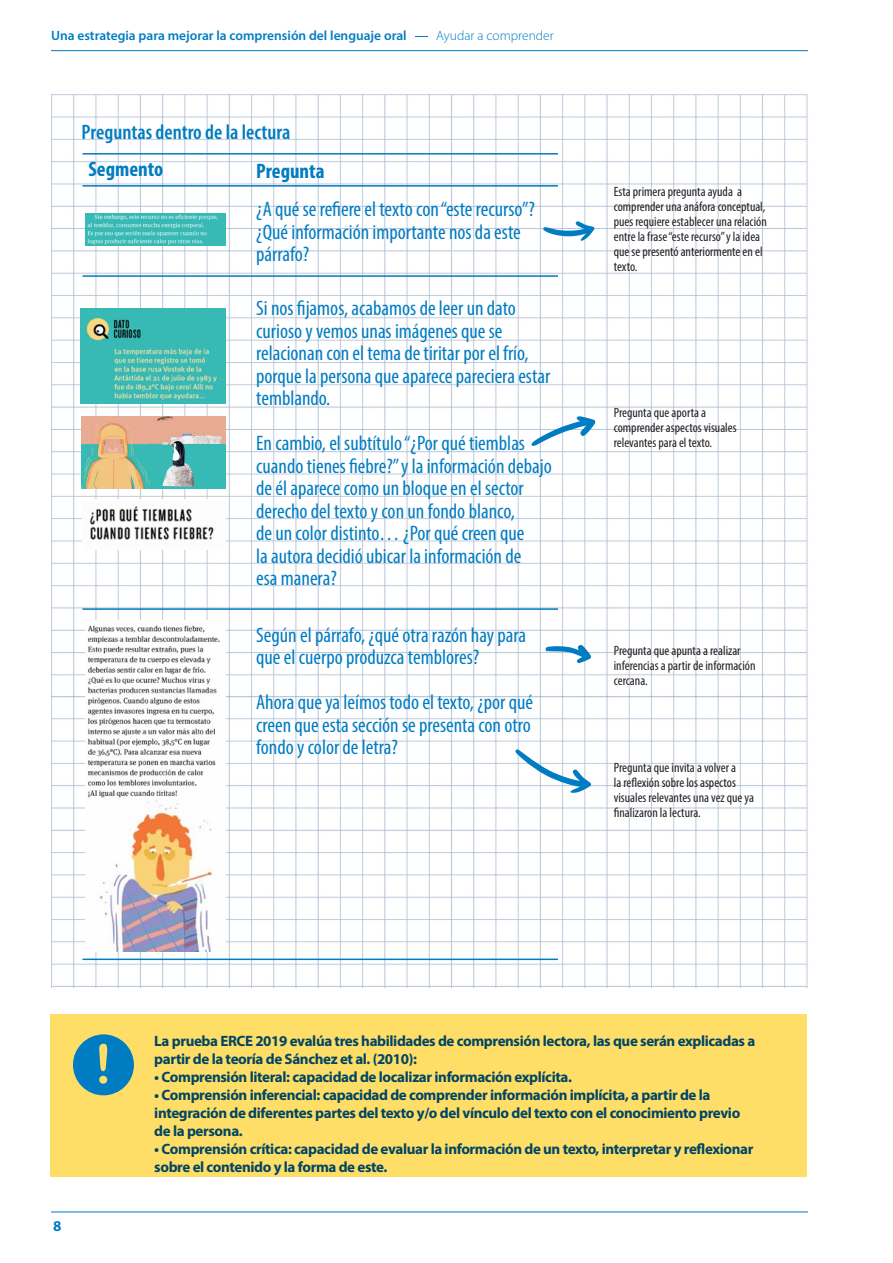
<style>
.page{position:relative;width:893px;height:1263px;background:#fff}
.page>*{position:absolute;margin:0;border:0;box-sizing:border-box;transform-origin:0 0}
.t1{font:condensed 21px/22.5px "Myriad Pro";color:#007cc2}
.t2{font:600 condensed 21px "Myriad Pro";color:#007cc2}
.t3{font:700 condensed 21px "Myriad Pro";color:#007cc2}
.t4{font:700 15px/18px "Myriad Pro";letter-spacing:-.025em;color:#004563}
.t5{font:700 15px "Myriad Pro";color:#007cc2}
.t6{font:condensed 13.5px/15px "Myriad Pro";color:#231f20}
.t7{font:600 13.5px "Myriad Pro";color:#007cc2}
.s1{font-weight:300}
</style>
<div class="page">
<img style="left:51px;top:94px;width:757px;height:602px">
<img style="left:51px;top:696px;width:757px;height:291px">
<hr style="left:82px;top:153px;width:168px;height:2px;background:#007cc2">
<hr style="left:250px;top:153px;width:308px;height:2px;background:#007cc2">
<hr style="left:82px;top:185px;width:168px;height:2px;background:#007cc2">
<hr style="left:250px;top:185px;width:308px;height:2px;background:#007cc2">
<hr style="left:82px;top:275px;width:168px;height:2px;background:#007cc2">
<hr style="left:250px;top:275px;width:308px;height:2px;background:#007cc2">
<hr style="left:82px;top:608px;width:168px;height:2px;background:#007cc2">
<hr style="left:250px;top:608px;width:308px;height:2px;background:#007cc2">
<hr style="left:82px;top:958px;width:168px;height:2px;background:#007cc2">
<hr style="left:250px;top:958px;width:308px;height:2px;background:#007cc2">
<img style="left:81px;top:309px;width:144px;height:95px">
<img style="left:85px;top:213px;width:140px;height:33px">
<img style="left:81px;top:416px;width:144px;height:72px">
<img style="left:82px;top:500px;width:143px;height:50px">
<img style="left:85px;top:620px;width:140px;height:331px">
<svg style="left:531px;top:416px;width:65px;height:30px"></svg>
<svg style="left:545px;top:643px;width:47px;height:21px"></svg>
<svg style="left:515px;top:749px;width:77px;height:45px"></svg>
<svg style="left:543px;top:221px;width:52px;height:20px"></svg>
<div style="left:50px;top:1014px;width:757px;height:162px;background:#ffde68"></div>
<svg style="left:73px;top:1034px;width:61px;height:61px"></svg>
<hr style="left:51px;top:1211px;width:757px;height:1px;background:#007cc2">
<hr style="left:51px;top:50px;width:757px;height:1px;background:#007cc2">
<p class="t7" style="left:51px;top:27px;width:504px">Una estrategia para mejorar la comprensión del lenguaje oral <span class="s1">- Ayudar a comprender</span></p>
<p class="t2" style="left:82px;top:119px;width:210px">Preguntas dentro de la lectura</p>
<p class="t3" style="left:88px;top:155px;width:76px">Segmento</p>
<p class="t3" style="left:256px;top:158px;width:70px">Pregunta</p>
<p class="t1" style="left:256px;top:198px;width:280px">¿A qué se refiere el texto con “este recurso”? ¿Qué información importante nos da este párrafo?</p>
<p class="t1" style="left:256px;top:297px;width:296px">Si nos fijamos, acabamos de leer un dato curioso y vemos unas imágenes que se relacionan con el tema de tiritar por el frío, porque la persona que aparece pareciera estar temblando.</p>
<p class="t1" style="left:256px;top:432px;width:297px">En cambio, el subtítulo “¿Por qué tiemblas cuando tienes fiebre?” y la información debajo de él aparece como un bloque en el sector derecho del texto y con un fondo blanco,<br>de un color distinto… ¿Por qué creen que<br>la autora decidió ubicar la información de<br>esa manera?</p>
<p class="t1" style="left:256px;top:623px;width:271px">Según el párrafo, ¿qué otra razón hay para que el cuerpo produzca temblores?</p>
<p class="t1" style="left:256px;top:691px;width:278px;text-align:justify">Ahora que ya leímos todo el texto, ¿por qué creen que esta sección se presenta con otro fondo y color de letra?</p>
<p class="t6" style="left:614px;top:184px;width:155px">Esta primera pregunta ayuda a comprender una anáfora conceptual, pues requiere establecer una relación entre la frase “este recurso” y la idea que se presentó anteriormente en el texto.</p>
<p class="t6" style="left:614px;top:405px;width:124px">Pregunta que aporta a comprender aspectos visuales relevantes para el texto.</p>
<p class="t6" style="left:614px;top:643px;width:143px">Pregunta que apunta a realizar inferencias a partir de información cercana.</p>
<p class="t6" style="left:614px;top:760px;width:142px">Pregunta que invita a volver a<br>la reflexión sobre los aspectos visuales relevantes una vez que ya finalizaron la lectura.</p>
<p class="t5" style="left:53px;top:1216px;width:10px">8</p>
<p class="t4" style="left:154px;top:1031px;width:603px">La prueba ERCE 2019 evalúa tres habilidades de comprensión lectora, las que serán explicadas a partir de la teoría de Sánchez et al. (2010):</p>
<p class="t4" style="left:154px;top:1067px;width:419px">• Comprensión literal: capacidad de localizar información explícita.</p>
<p class="t4" style="left:154px;top:1085px;width:588px">• Comprensión inferencial: capacidad de comprender información implícita, a partir de la integración de diferentes partes del texto y/o del vínculo del texto con el conocimiento previo de la persona.</p>
<p class="t4" style="left:154px;top:1139px;width:601px">• Comprensión crítica: capacidad de evaluar la información de un texto, interpretar y reflexionar sobre el contenido y la forma de este.</p>
</div>
